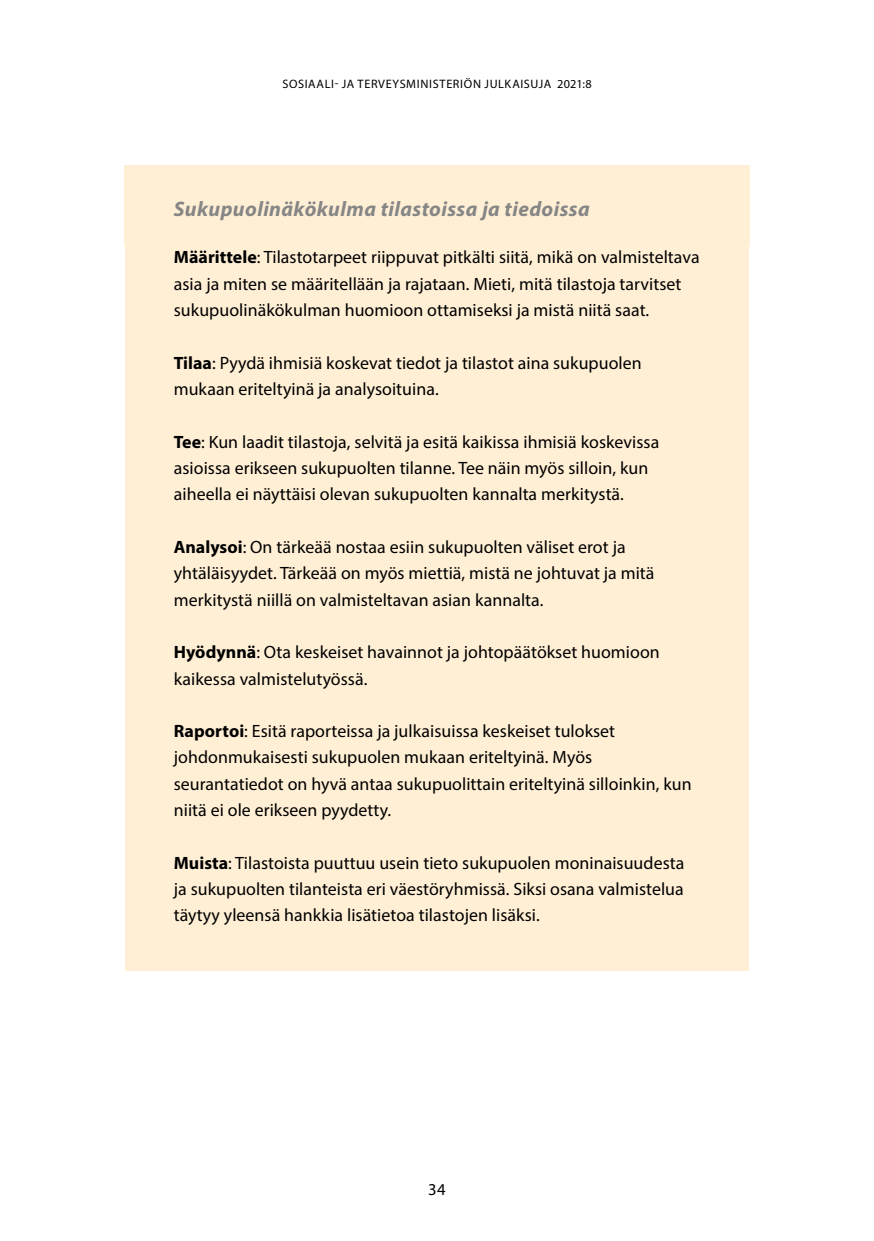
<style>
.page{position:relative;width:874px;height:1241px;background:#fff}
.page>*{position:absolute;margin:0;border:0;box-sizing:border-box;transform-origin:0 0}
.Laatikko-otsikko_kel{font:italic 700 21px "Myriad Pro";letter-spacing:.02em;color:#868686}
.Laatikkoteksti_kelle{font:17.85px/26.2px "Myriad Pro";letter-spacing:.005em;color:#000}
.t1{font:16.62px "Myriad Pro";color:#000}
.t2{font:12.25px "Myriad Pro";letter-spacing:.05em;color:#000}
.s1{font-weight:700}
</style>
<div class="page">
<div style="left:124px;top:165px;width:625px;height:80px;background:#ffefd5"></div>
<div style="left:125px;top:225px;width:623px;height:140px;background:#ffefd5"></div>
<div style="left:125px;top:330px;width:623px;height:114px;background:#ffefd5"></div>
<div style="left:125px;top:409px;width:623px;height:140px;background:#ffefd5"></div>
<div style="left:125px;top:514px;width:623px;height:140px;background:#ffefd5"></div>
<div style="left:125px;top:620px;width:623px;height:113px;background:#ffefd5"></div>
<div style="left:125px;top:698px;width:623px;height:167px;background:#ffefd5"></div>
<div style="left:125px;top:830px;width:623px;height:140px;background:#ffefd5"></div>
<p class="t2" style="left:282px;top:76px;width:310px">SOSIAALI- JA TERVEYSMINISTERIÖN JULKAISUJA 2021:8</p>
<p class="Laatikko-otsikko_kel" style="left:174px;top:195px;width:417px">Sukupuolinäkökulma tilastoissa ja tiedoissa</p>
<p class="Laatikkoteksti_kelle" style="left:174px;top:244px;width:527px"><span class="s1">Määrittele</span>: Tilastotarpeet riippuvat pitkälti siitä, mikä on valmisteltava asia ja miten se määritellään ja rajataan. Mieti, mitä tilastoja tarvitset sukupuolinäkökulman huomioon ottamiseksi ja mistä niitä saat.</p>
<p class="Laatikkoteksti_kelle" style="left:174px;top:349px;width:469px"><span class="s1">Tilaa</span>: Pyydä ihmisiä koskevat tiedot ja tilastot aina sukupuolen mukaan eriteltyinä ja analysoituina.</p>
<p class="Laatikkoteksti_kelle" style="left:174px;top:428px;width:487px"><span class="s1">Tee</span>: Kun laadit tilastoja, selvitä ja esitä kaikissa ihmisiä koskevissa asioissa erikseen sukupuolten tilanne. Tee näin myös silloin, kun aiheella ei näyttäisi olevan sukupuolten kannalta merkitystä.</p>
<p class="Laatikkoteksti_kelle" style="left:174px;top:533px;width:482px"><span class="s1">Analysoi</span>: On tärkeää nostaa esiin sukupuolten väliset erot ja yhtäläisyydet. Tärkeää on myös miettiä, mistä ne johtuvat ja mitä merkitystä niillä on valmisteltavan asian kannalta.</p>
<p class="Laatikkoteksti_kelle" style="left:174px;top:638px;width:487px"><span class="s1">Hyödynnä</span>: Ota keskeiset havainnot ja johtopäätökset huomioon kaikessa valmistelutyössä.</p>
<p class="Laatikkoteksti_kelle" style="left:174px;top:717px;width:519px"><span class="s1">Raportoi</span>: Esitä raporteissa ja julkaisuissa keskeiset tulokset johdonmukaisesti sukupuolen mukaan eriteltyinä. Myös seurantatiedot on hyvä antaa sukupuolittain eriteltyinä silloinkin, kun niitä ei ole erikseen pyydetty.</p>
<p class="Laatikkoteksti_kelle" style="left:174px;top:849px;width:512px;text-align:justify"><span class="s1">Muista</span>: Tilastoista puuttuu usein tieto sukupuolen moninaisuudesta ja sukupuolten tilanteista eri väestöryhmissä. Siksi osana valmistelua täytyy yleensä hankkia lisätietoa tilastojen lisäksi.</p>
<p class="t1" style="left:428px;top:1178px;width:19px">34</p>
</div>
